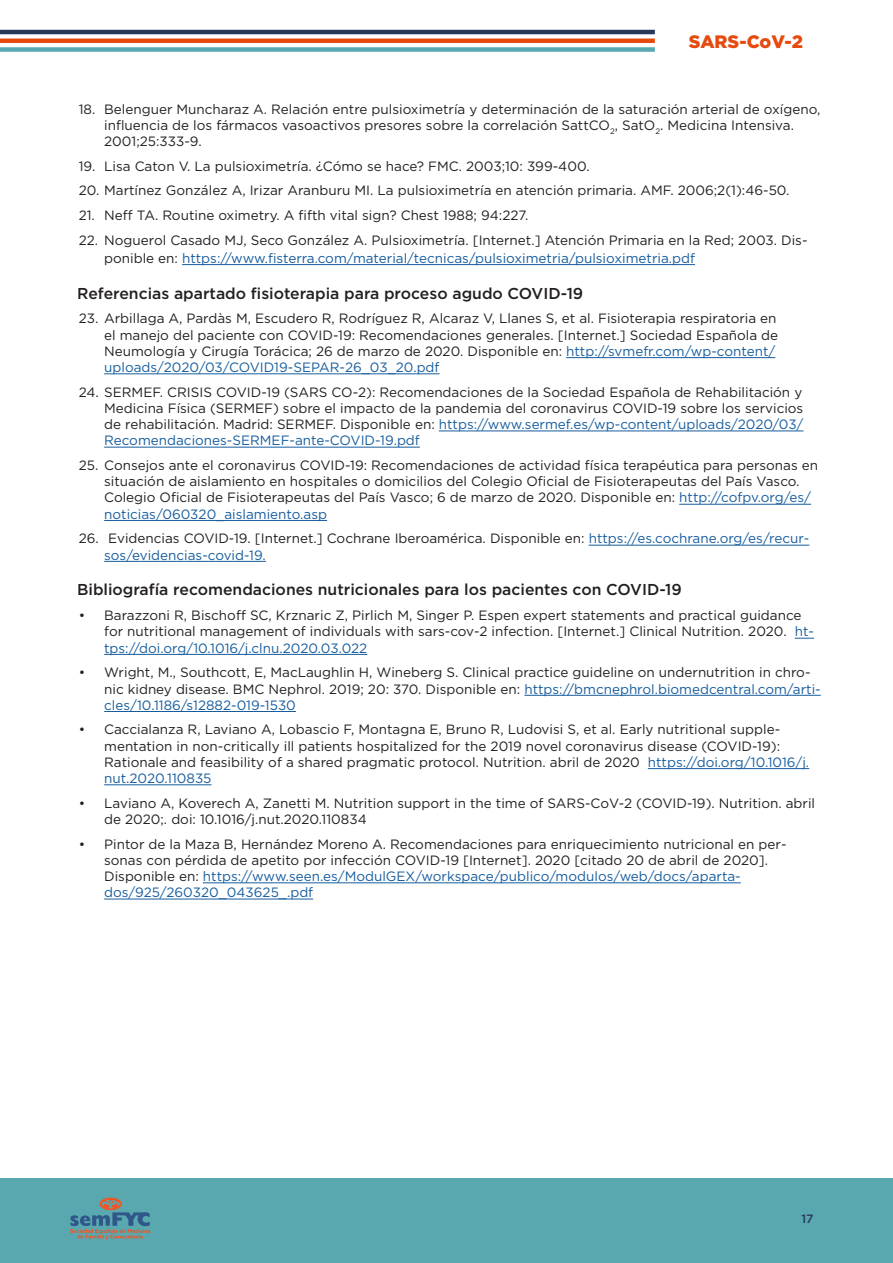
<style>
.page{position:relative;width:893px;height:1263px;background:#fff}
.page>*{position:absolute;margin:0;border:0;box-sizing:border-box;transform-origin:0 0}
.t1{font:900 18px "Gotham";color:#e64a0f}
.Numeración2{font:500 15.75px "Gotham";color:#231f20}
.t2{font:13.5px/16.2px "Gotham";color:#231f20}
.t3{font:500 12px "Gotham";color:#263859}
.s1{color:#175d9e}
</style>
<div class="page">
<div style="left:0;top:1178px;width:893px;height:85px;background:#59a8b0"></div>
<svg style="left:70px;top:1197px;width:80px;height:42px"></svg>
<hr style="left:0;top:39px;width:655px;height:4px;background:#e64a0f">
<div style="left:0;top:47px;width:655px;height:5px;background:#59a8b0"></div>
<hr style="left:0;top:30px;width:655px;height:4px;background:#263859">
<hr style="left:182px;top:264px;width:513px;height:1px;background:#175d9e">
<hr style="left:566px;top:357px;width:209px;height:1px;background:#175d9e">
<hr style="left:104px;top:374px;width:336px;height:1px;background:#175d9e">
<hr style="left:439px;top:431px;width:364px;height:1px;background:#175d9e">
<hr style="left:104px;top:447px;width:316px;height:1px;background:#175d9e">
<hr style="left:679px;top:504px;width:132px;height:1px;background:#175d9e">
<hr style="left:104px;top:520px;width:223px;height:1px;background:#175d9e">
<hr style="left:589px;top:545px;width:220px;height:1px;background:#175d9e">
<hr style="left:104px;top:561px;width:162px;height:1px;background:#175d9e">
<svg style="left:795px;top:638px;width:19px;height:1px"></svg>
<hr style="left:104px;top:654px;width:263px;height:1px;background:#175d9e">
<hr style="left:524px;top:695px;width:297px;height:1px;background:#175d9e">
<hr style="left:104px;top:711px;width:192px;height:1px;background:#175d9e">
<hr style="left:648px;top:768px;width:161px;height:1px;background:#175d9e">
<hr style="left:104px;top:784px;width:108px;height:1px;background:#175d9e">
<hr style="left:203px;top:882px;width:538px;height:1px;background:#175d9e">
<hr style="left:104px;top:899px;width:209px;height:1px;background:#175d9e">
<h1 class="t1" style="left:689px;top:29px;width:116px">SARS-CoV-2</h1>
<p class="t2" style="left:104px;top:100px;width:718px;text-indent:-26px">18. Belenguer Muncharaz A. Relación entre pulsioximetría y determinación de la saturación arterial de oxígeno, influencia de los fármacos vasoactivos presores sobre la correlación SattCO<sub>2</sub>, SatO<sub>2</sub>. Medicina Intensiva.<br>2001;25:333-9.</p>
<p class="t2" style="left:79px;top:157px;width:512px">19. Lisa Caton V. La pulsioximetría. ¿Cómo se hace? FMC. 2003;10: 399-400.</p>
<p class="t2" style="left:79px;top:182px;width:712px">20. Martínez González A, Irizar Aranburu MI. La pulsioximetría en atención primaria. AMF. 2006;2(1):46-50.</p>
<p class="t2" style="left:79px;top:207px;width:451px">21. Neff TA. Routine oximetry. A fifth vital sign? Chest 1988; 94:227.</p>
<p class="t2" style="left:104px;top:231px;width:705px;line-height:18px;text-indent:-26px">22. Noguerol Casado MJ, Seco González A. Pulsioximetría. [Internet.] Atención Primaria en la Red; 2003. Dis&shy;ponible en: <span class="s1">https://www.fisterra.com/material/tecnicas/pulsioximetria/pulsioximetria.pdf</span></p>
<p class="Numeración2" style="left:77px;top:283px;width:508px">Referencias apartado fisioterapia para proceso agudo COVID-19</p>
<p class="t2" style="left:104px;top:310px;width:676px;text-indent:-26px">23. Arbillaga A, Pardàs M, Escudero R, Rodríguez R, Alcaraz V, Llanes S, et al. Fisioterapia respiratoria en el manejo del paciente con COVID-19: Recomendaciones generales. [Internet.] Sociedad Española de Neumología y Cirugía Torácica; 26 de marzo de 2020. Disponible en: <span class="s1">http://svmefr.com/wp-content/ uploads/2020/03/COVID19-SEPAR-26_03_20.pdf</span></p>
<p class="t2" style="left:104px;top:384px;width:701px;text-align:justify;text-indent:-26px">24. SERMEF. CRISIS COVID-19 (SARS CO-2): Recomendaciones de la Sociedad Española de Rehabilitación y Medicina Física (SERMEF) sobre el impacto de la pandemia del coronavirus COVID-19 sobre los servicios de rehabilitación. Madrid: SERMEF. Disponible en: <span class="s1">https://www.sermef.es/wp-content/uploads/2020/03/ Recomendaciones-SERMEF-ante-COVID-19.pdf</span></p>
<p class="t2" style="left:104px;top:457px;width:715px;text-indent:-26px">25. Consejos ante el coronavirus COVID-19: Recomendaciones de actividad física terapéutica para personas en situación de aislamiento en hospitales o domicilios del Colegio Oficial de Fisioterapeutas del País Vasco.<br>Colegio Oficial de Fisioterapeutas del País Vasco; 6 de marzo de 2020. Disponible en: <span class="s1">http://cofpv.org/es/ noticias/060320_aislamiento.asp</span></p>
<p class="t2" style="left:104px;top:530px;width:707px;text-indent:-26px">26. Evidencias COVID-19. [Internet.] Cochrane Iberoamérica. Disponible en: <span class="s1">https://es.cochrane.org/es/recur&shy;sos/evidencias-covid-19.</span></p>
<p class="Numeración2" style="left:77px;top:580px;width:606px">Bibliografía recomendaciones nutricionales para los pacientes con COVID-19</p>
<p class="t2" style="left:104px;top:607px;width:711px;text-indent:-26px">• Barazzoni R, Bischoff SC, Krznaric Z, Pirlich M, Singer P. Espen expert statements and practical guidance for nutritional management of individuals with sars-cov-2 infection. [Internet.] Clinical Nutrition. 2020. <span class="s1">ht&shy;tps://doi.org/10.1016/j.clnu.2020.03.022</span></p>
<p class="t2" style="left:104px;top:664px;width:718px;text-indent:-26px">• Wright, M., Southcott, E, MacLaughlin H, Wineberg S. Clinical practice guideline on undernutrition in chro&shy;nic kidney disease. BMC Nephrol. 2019; 20: 370. Disponible en: <span class="s1">https://bmcnephrol.biomedcentral.com/arti&shy;cles/10.1186/s12882-019-1530</span></p>
<p class="t2" style="left:104px;top:721px;width:707px;text-indent:-26px">• Caccialanza R, Laviano A, Lobascio F, Montagna E, Bruno R, Ludovisi S, et al. Early nutritional supple&shy;mentation in non-critically ill patients hospitalized for the 2019 novel coronavirus disease (COVID-19):<br>Rationale and feasibility of a shared pragmatic protocol. Nutrition. abril de 2020 <span class="s1">https://doi.org/10.1016/j. nut.2020.110835</span></p>
<p class="t2" style="left:104px;top:794px;width:712px;text-indent:-26px">• Laviano A, Koverech A, Zanetti M. Nutrition support in the time of SARS-CoV-2 (COVID-19). Nutrition. abril de 2020;. doi: 10.1016/j.nut.2020.110834</p>
<p class="t2" style="left:104px;top:835px;width:684px;text-indent:-26px">• Pintor de la Maza B, Hernández Moreno A. Recomendaciones para enriquecimiento nutricional en per&shy;sonas con pérdida de apetito por infección COVID-19 [Internet]. 2020 [citado 20 de abril de 2020].<br>Disponible en: <span class="s1">https://www.seen.es/ModulGEX/workspace/publico/modulos/web/docs/aparta&shy;dos/925/260320_043625_.pdf</span></p>
<p class="t3" style="left:801px;top:1211px;width:14px">17</p>
</div>
